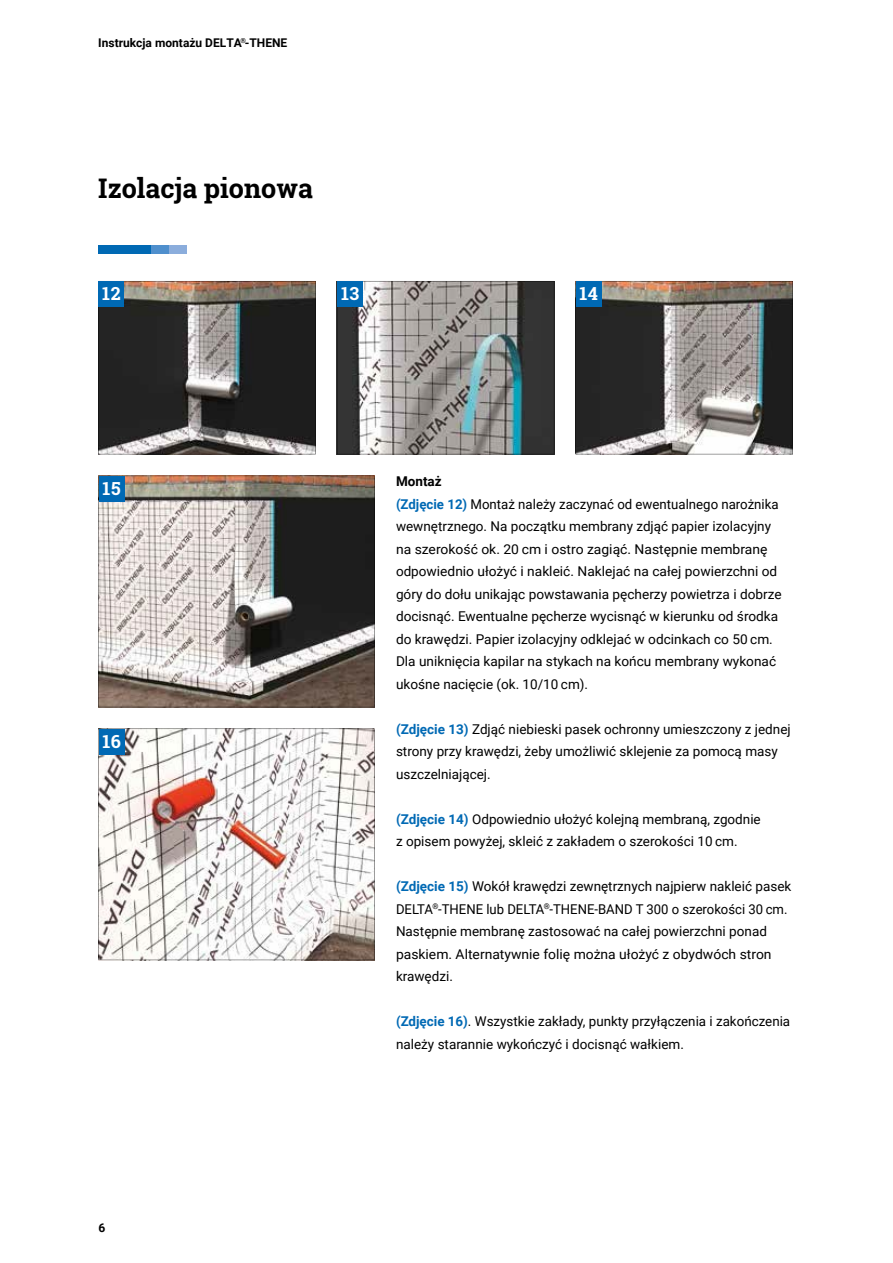
<style>
.page{position:relative;width:893px;height:1263px;background:#fff}
.page>*{position:absolute;margin:0;border:0;box-sizing:border-box;transform-origin:0 0}
.t1{font:700 27px "Roboto Slab";color:#000}
.t2{font:700 18px "Roboto Slab";letter-spacing:.025em;color:#fff}
.t3{font:13.5px/22.5px "Roboto";color:#000}
.t4{font:700 12px "Roboto";color:#000}
.t5{font:700 7.05px "Roboto";color:#000}
.s1{font-weight:700}
.s2{font-weight:700;color:#0069b4}
</style>
<div class="page">
<svg style="left:98px;top:281px;width:218px;height:173px;background:#4a4845"></svg>
<svg style="left:576px;top:281px;width:217px;height:173px;background:#6a6764"></svg>
<svg style="left:337px;top:281px;width:217px;height:173px;background:#858785"></svg>
<div style="left:99px;top:281px;width:25px;height:26px;background:#0069b4"></div>
<div style="left:337px;top:281px;width:26px;height:26px;background:#0069b4"></div>
<div style="left:576px;top:281px;width:25px;height:26px;background:#0069b4"></div>
<svg style="left:99px;top:476px;width:275px;height:231px;background:#908985"></svg>
<div style="left:99px;top:476px;width:25px;height:26px;background:#0069b4"></div>
<svg style="left:99px;top:729px;width:275px;height:231px"></svg>
<div style="left:99px;top:729px;width:25px;height:25px;background:#0069b4"></div>
<div style="left:98px;top:245px;width:53px;height:9px;background:#0069b4"></div>
<div style="left:151px;top:245px;width:18px;height:9px;background:#4f8fcd"></div>
<div style="left:169px;top:245px;width:17px;height:9px;background:#8baddc"></div>
<p class="t4" style="left:98px;top:34px;width:191px">Instrukcja montażu DELTA -THENE</p>
<p class="t5" style="left:240px;top:36px;width:7px">®</p>
<h1 class="t1" style="left:98px;top:170px;width:216px">Izolacja pionowa</h1>
<h2 class="t2" style="left:102px;top:281px;width:20px">12</h2>
<h2 class="t2" style="left:341px;top:281px;width:20px">13</h2>
<h2 class="t2" style="left:579px;top:281px;width:20px">14</h2>
<h2 class="t2" style="left:103px;top:476px;width:19px">15</h2>
<h2 class="t2" style="left:102px;top:729px;width:20px">16</h2>
<p class="t4" style="left:98px;top:1219px;width:8px">6</p>
<p class="t3" style="left:396px;top:470px;width:387px"><span class="s1">Montaż<br></span><span class="s2">(Zdjęcie 12)</span> Montaż należy zaczynać od ewentualnego narożnika wewnętrznego. Na początku membrany zdjąć papier izolacyjny na szerokość ok. 20 cm i ostro zagiąć. Następnie membranę odpowiednio ułożyć i nakleić. Naklejać na całej powierzchni od góry do dołu unikając powstawania pęcherzy powietrza i dobrze docisnąć. Ewentualne pęcherze wycisnąć w kierunku od środka do krawędzi. Papier izolacyjny odklejać w odcinkach co 50 cm.<br>Dla uniknięcia kapilar na stykach na końcu membrany wykonać ukośne nacięcie (ok. 10/10 cm).</p>
<p class="t3" style="left:396px;top:717px;width:396px"><span class="s2">(Zdjęcie 13)</span> Zdjąć niebieski pasek ochronny umieszczony z jednej strony przy krawędzi, żeby umożliwić sklejenie za pomocą masy uszczelniającej.</p>
<p class="t3" style="left:396px;top:807px;width:366px"><span class="s2">(Zdjęcie 14)</span> Odpowiednio ułożyć kolejną membraną, zgodnie z opisem powyżej, skleić z zakładem o szerokości 10 cm.</p>
<p class="t3" style="left:396px;top:875px;width:397px"><span class="s2">(Zdjęcie 15)</span> Wokół krawędzi zewnętrznych najpierw nakleić pasek DELTA<sup>®</sup>-THENE lub DELTA<sup>®</sup>-THENE-BAND T 300 o szerokości 30 cm.<br>Następnie membranę zastosować na całej powierzchni ponad paskiem. Alternatywnie folię można ułożyć z obydwóch stron krawędzi.</p>
<p class="t3" style="left:396px;top:1010px;width:396px"><span class="s2">(Zdjęcie 16)</span>. Wszystkie zakłady, punkty przyłączenia i zakończenia należy starannie wykończyć i docisnąć wałkiem.</p>
</div>
